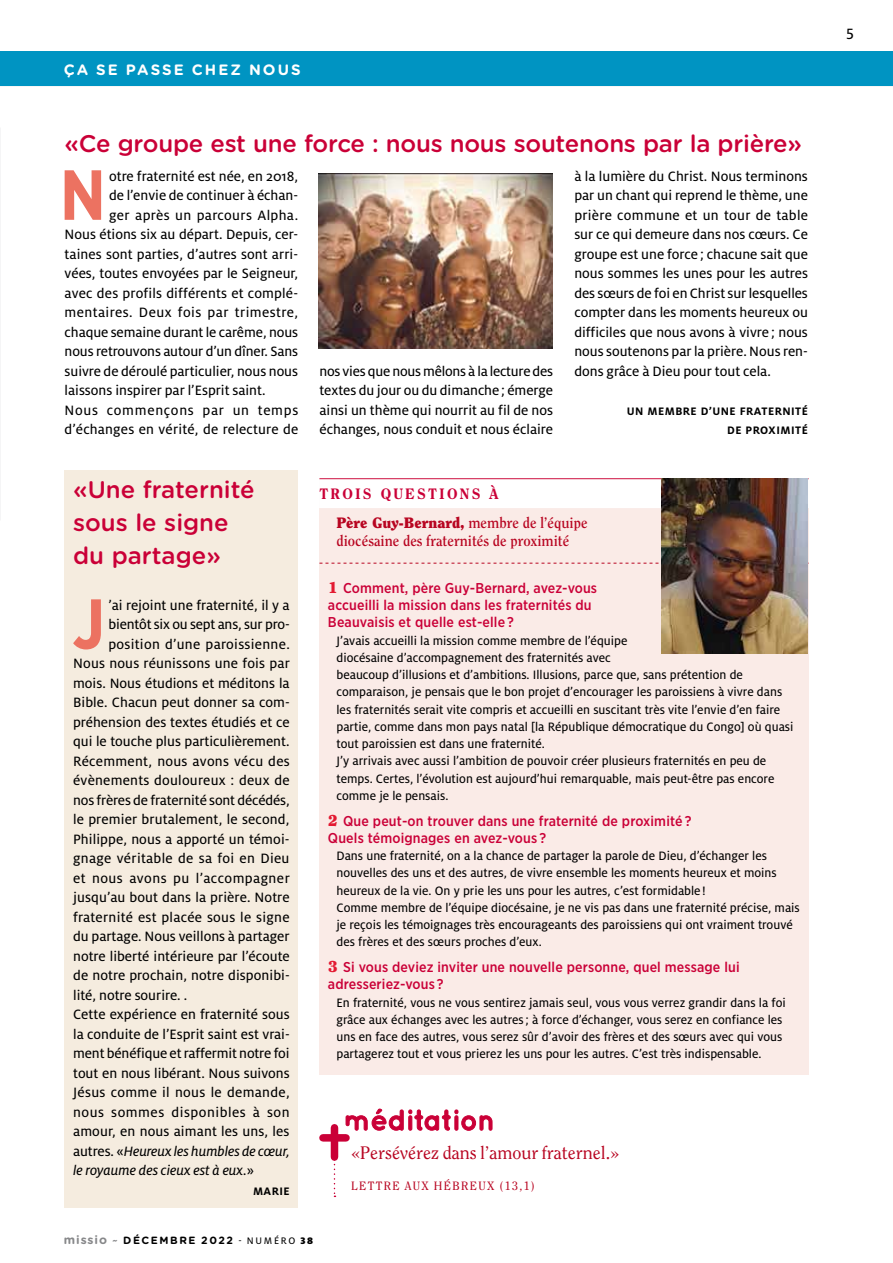
<style>
.page{position:relative;width:893px;height:1263px;background:#fff}
.page>*{position:absolute;margin:0;border:0;box-sizing:border-box;transform-origin:0 0}
.t1{font:700 70.65px "Gotham Narrow";color:#ec7261;scale:.95 1}
.t2{font:500 24px/33px "Gotham Rounded";letter-spacing:-.01em;color:#ca0037}
.t3{font:18px "Clearface";color:#b80521}
.t4{font:16.5px "Milo OT Text";color:#000}
.t5{font:15px/19.5px "Milo OT Text";color:#000;text-align:justify}
.t6{font:15px "Milo OT Text";letter-spacing:.02em;color:#000}
.t7{font:15px/19.5px "Milo OT Text Ita";letter-spacing:-.005em;color:#000}
.t8{font:15px "Milo OT Text";letter-spacing:.03em;color:#000}
.t9{font:900 15px/28.8px "Clearface";color:#b80521}
.t10{font:700 15px "Clearface";color:#b80521}
.t11{font:15px "Milo OT Text";letter-spacing:.035em;color:#000}
.t12{font:15px "Milo OT Text";letter-spacing:.05em;color:#000}
.t13{font:700 15px "Gotham Rounded";letter-spacing:.14em;color:#fff}
.t14{font:500 14.25px/17.2px "Gotham Narrow";letter-spacing:.01em;color:#ca0037}
.t15{font:13.5px/17.2px "Milo OT Text";color:#000}
.t16{font:700 12px/19.5px "Milo OT";letter-spacing:.04em;color:#000;text-align:right}
.t17{font:12px "Clearface";letter-spacing:.11em;color:#b80521}
.t18{font:700 10.5px "Gotham Rounded";letter-spacing:.15em;color:#000}
.s1{font-family:"Milo OT Text"}
.s2{font-weight:800;color:#ca0037}
.s3{font-weight:700}
.s4{font-family:"Clearface";font-weight:900;font-size:15.75px;color:#e31a32}
.s5{font-size:12px;color:#87888a}
.s6{font-style:italic;color:#87888a}
.s7{font-family:"Milo OT Text";font-weight:400}
.s8{font-family:"Milo OT";font-weight:900}
</style>
<div class="page">
<svg style="left:334px;top:1157px;width:1px;height:40px"></svg>
<div style="left:331px;top:1128px;width:7px;height:29px;background:#ca0037"></div>
<div style="left:323px;top:1134px;width:23px;height:7px;background:#ca0037"></div>
<svg style="left:346px;top:1108px;width:146px;height:23px"></svg>
<div style="left:65px;top:470px;width:233px;height:738px;background:#f5ecdf"></div>
<img style="left:319px;top:174px;width:234px;height:175px">
<div style="left:319px;top:478px;width:489px;height:597px;background:#faebe7"></div>
<hr style="left:319px;top:478px;width:489px;height:1px;background:#ca0037">
<div style="left:319px;top:480px;width:490px;height:28px;background:#fff"></div>
<svg style="left:319px;top:563px;width:340px;height:1px"></svg>
<img style="left:661px;top:478px;width:147px;height:176px">
<hr style="left:0;top:85px;width:893px;height:1px;background:#87888a">
<div style="left:0;top:51px;width:893px;height:34px;background:#0094c2"></div>
<p class="t13" style="left:64px;top:59px;width:239px">ÇA SE PASSE CHEZ NOUS</p>
<h2 class="t2" style="left:65px;top:126px;width:739px">«Ce groupe est une force : nous nous soutenons par la prière»</h2>
<h1 class="t1" style="left:60px;top:150px;width:50px">N</h1>
<p class="t5" style="left:109px;top:166px;width:191px">otre fraternité est née, en 2018,</p>
<p class="t5" style="left:574px;top:166px;width:235px">à la lumière du Christ. Nous terminons par un chant qui reprend le thème, une prière commune et un tour de table sur ce qui demeure dans nos cœurs. Ce groupe est une force ; chacune sait que nous sommes les unes pour les autres des sœurs de foi en Christ sur lesquelles compter dans les moments heureux ou difficiles que nous avons à vivre ; nous nous soutenons par la prière. Nous ren&shy;dons grâce à Dieu pour tout cela.</p>
<p class="t16" style="left:627px;top:401px;width:183px">UN MEMBRE D’UNE FRATERNITÉ<br>DE PROXIMITÉ</p>
<p class="t5" style="left:109px;top:186px;width:190px">de l’envie de continuer à échan-</p>
<p class="t6" style="left:109px;top:207px;width:190px">ger après un parcours Alpha.</p>
<p class="t5" style="left:65px;top:225px;width:235px">Nous étions six au départ. Depuis, cer-</p>
<p class="t5" style="left:65px;top:244px;width:235px">taines sont parties, d’autres sont arri-</p>
<p class="t5" style="left:65px;top:264px;width:235px">vées, toutes envoyées par le Seigneur,</p>
<p class="t5" style="left:65px;top:283px;width:235px">avec des profils différents et complé-</p>
<p class="t8" style="left:65px;top:304px;width:235px">mentaires. Deux fois par trimestre,</p>
<p class="t5" style="left:65px;top:322px;width:235px">chaque semaine durant le carême, nous</p>
<p class="t5" style="left:65px;top:342px;width:235px">nous retrouvons autour d’un dîner. Sans</p>
<p class="t5" style="left:65px;top:361px;width:235px">suivre de déroulé particulier, nous nous</p>
<p class="t5" style="left:65px;top:381px;width:203px">laissons inspirer par l’Esprit saint.</p>
<p class="t12" style="left:65px;top:402px;width:235px">Nous commençons par un temps</p>
<p class="t5" style="left:65px;top:420px;width:235px">d’échanges en vérité, de relecture de</p>
<p class="t5" style="left:319px;top:361px;width:235px">nos vies que nous mêlons à la lecture des textes du jour ou du dimanche; émerge ainsi un thème qui nourrit au fil de nos échanges, nous conduit et nous éclaire</p>
<h2 class="t2" style="left:73px;top:472px;width:183px">«Une fraternité sous le signe du partage»</h2>
<h1 class="t1" style="left:73px;top:579px;width:36px">J</h1>
<p class="t5" style="left:108px;top:595px;width:183px">’ai rejoint une fraternité, il y a</p>
<p class="t5" style="left:108px;top:615px;width:183px">bientôt six ou sept ans, sur pro-</p>
<p class="t6" style="left:108px;top:636px;width:183px">position d’une paroissienne.</p>
<p class="t5" style="left:73px;top:654px;width:218px">Nous nous réunissons une fois par</p>
<p class="t5" style="left:73px;top:673px;width:218px">mois. Nous étudions et méditons la</p>
<p class="t5" style="left:73px;top:693px;width:218px">Bible. Chacun peut donner sa com-</p>
<p class="t5" style="left:73px;top:712px;width:218px">préhension des textes étudiés et ce</p>
<p class="t5" style="left:73px;top:732px;width:218px">qui le touche plus particulièrement.</p>
<p class="t6" style="left:73px;top:753px;width:218px">Récemment, nous avons vécu des</p>
<p class="t5" style="left:73px;top:771px;width:218px">évènements douloureux : deux de</p>
<p class="t5" style="left:73px;top:790px;width:218px">nos frères de fraternité sont décédés,</p>
<p class="t5" style="left:73px;top:810px;width:218px">le premier brutalement, le second,</p>
<p class="t5" style="left:73px;top:829px;width:218px">Philippe, nous a apporté un témoi-</p>
<p class="t6" style="left:73px;top:850px;width:218px">gnage véritable de sa foi en Dieu</p>
<p class="t8" style="left:73px;top:870px;width:218px">et nous avons pu l’accompagner</p>
<p class="t5" style="left:73px;top:888px;width:218px">jusqu’au bout dans la prière. Notre</p>
<p class="t5" style="left:73px;top:907px;width:218px">fraternité est placée sous le signe</p>
<p class="t5" style="left:73px;top:927px;width:218px">du partage. Nous veillons à partager</p>
<p class="t5" style="left:73px;top:946px;width:218px">notre liberté intérieure par l’écoute</p>
<p class="t5" style="left:73px;top:966px;width:218px">de notre prochain, notre disponibi-</p>
<p class="t5" style="left:73px;top:985px;width:115px">lité, notre sourire. .</p>
<p class="t5" style="left:73px;top:1005px;width:218px">Cette expérience en fraternité sous</p>
<p class="t5" style="left:73px;top:1024px;width:218px">la conduite de l’Esprit saint est vrai-</p>
<p class="t5" style="left:73px;top:1044px;width:218px">ment bénéfique et raffermit notre foi</p>
<p class="t5" style="left:73px;top:1063px;width:218px">tout en nous libérant. Nous suivons</p>
<p class="t6" style="left:73px;top:1084px;width:218px">Jésus comme il nous le demande,</p>
<p class="t11" style="left:73px;top:1104px;width:218px">nous sommes disponibles à son</p>
<p class="t5" style="left:73px;top:1122px;width:218px">amour, en nous aimant les uns, les</p>
<p class="t7" style="left:73px;top:1141px;width:218px"><span class="s1">autres. «</span>Heureux les humbles de cœur, le royaume des cieux est à eux.<span class="s1">»</span></p>
<p class="t16" style="left:253px;top:1181px;width:38px">MARIE</p>
<p class="t9" style="left:336px;top:479px;width:253px;text-indent:-17px"><span class="s2">TROIS QUESTIONS À<br></span>Père Guy-Bernard, <span class="s3">membre de l’équipe</span></p>
<p class="t10" style="left:336px;top:531px;width:234px">diocésaine des fraternités de proximité</p>
<p class="t14" style="left:328px;top:579px;width:271px"><span class="s4">1</span> Comment, père Guy-Bernard, avez-vous accueilli la mission dans les fraternités du<br>Beauvaisis et quelle est-elle ?</p>
<p class="t15" style="left:336px;top:632px;width:459px">J’avais accueilli la mission comme membre de l’équipe<br>diocésaine d’accompagnement des fraternités avec<br>beaucoup d’illusions et d’ambitions. Illusions, parce que, sans prétention de comparaison, je pensais que le bon projet d’encourager les paroissiens à vivre dans les fraternités serait vite compris et accueilli en suscitant très vite l’envie d’en faire partie, comme dans mon pays natal [la République démocratique du Congo] où quasi tout paroissien est dans une fraternité.<br>J’y arrivais avec aussi l’ambition de pouvoir créer plusieurs fraternités en peu de temps. Certes, l’évolution est aujourd’hui remarquable, mais peut-être pas encore comme je le pensais.</p>
<p class="t14" style="left:328px;top:812px;width:365px"><span class="s4">2</span> Que peut-on trouver dans une fraternité de proximité ?<br>Quels témoignages en avez-vous ?</p>
<p class="t15" style="left:336px;top:847px;width:465px">Dans une fraternité, on a la chance de partager la parole de Dieu, d’échanger les nouvelles des uns et des autres, de vivre ensemble les moments heureux et moins heureux de la vie. On y prie les uns pour les autres, c’est formidable !<br>Comme membre de l’équipe diocésaine, je ne vis pas dans une fraternité précise, mais je reçois les témoignages très encourageants des paroissiens qui ont vraiment trouvé des frères et des sœurs proches d’eux.</p>
<p class="t14" style="left:328px;top:958px;width:413px"><span class="s4">3</span> Si vous deviez inviter une nouvelle personne, quel message lui adresseriez-vous ?</p>
<p class="t15" style="left:336px;top:994px;width:451px">En fraternité, vous ne vous sentirez jamais seul, vous vous verrez grandir dans la foi grâce aux échanges avec les autres; à force d’échanger, vous serez en confiance les uns en face des autres, vous serez sûr d’avoir des frères et des sœurs avec qui vous partagerez tout et vous prierez les uns pour les autres. C’est très indispensable.</p>
<p class="t3" style="left:351px;top:1142px;width:270px">«Persévérez dans l’amour fraternel.»</p>
<p class="t17" style="left:351px;top:1179px;width:185px">LETTRE AUX HÉBREUX (13,1)</p>
<p class="t18" style="left:64px;top:1232px;width:251px"><span class="s5">MISSIO</span> <span class="s6">~</span> DÉCEMBRE 2022 <span class="s7">- NUMÉRO</span> <span class="s8">38</span></p>
<p class="t4" style="left:846px;top:24px;width:9px">5</p>
</div>
